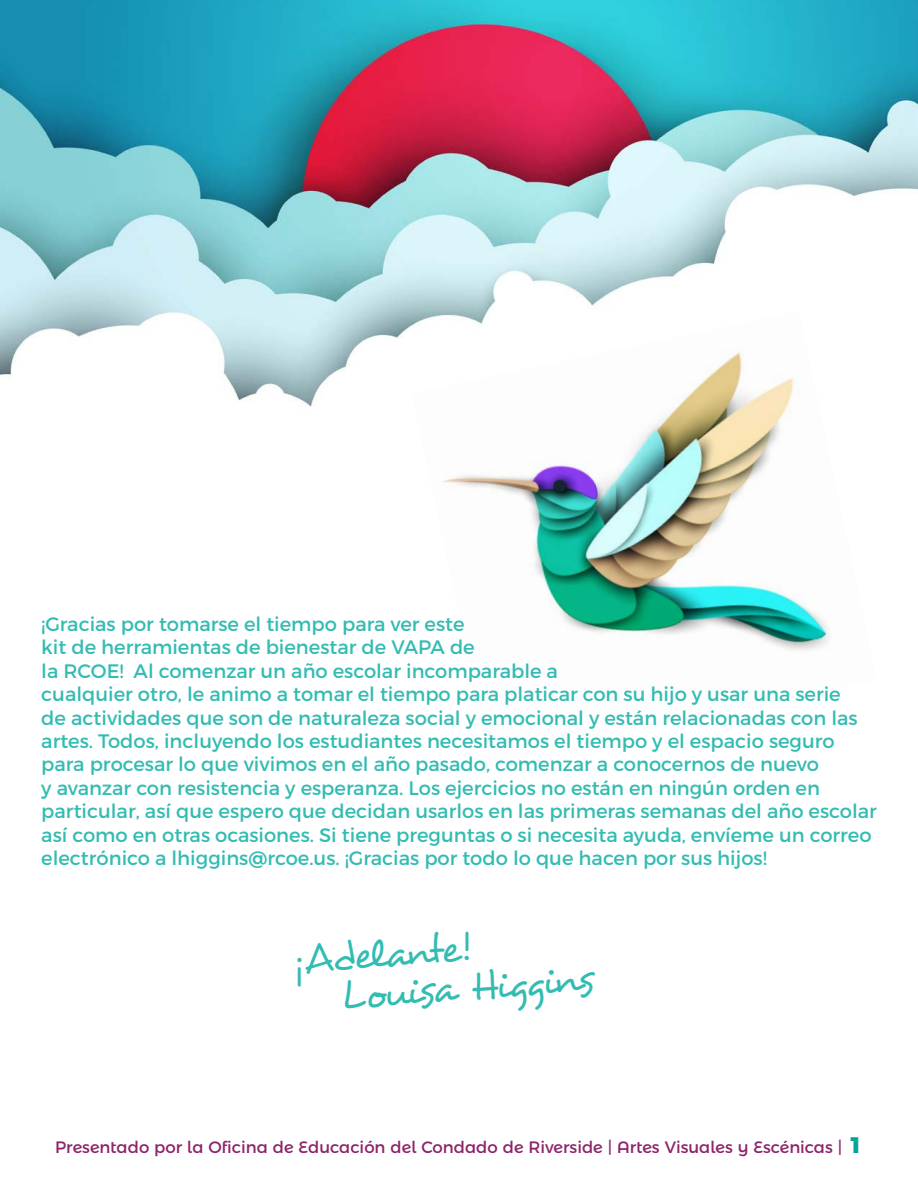
<style>
.page{position:relative;width:918px;height:1188px;background:#fff}
.page>*{position:absolute;margin:0;border:0;box-sizing:border-box;transform-origin:0 0}
.t1{font:40.5px "Desyrel";color:#33bcb2}
.t2{font:19.5px/23.4px "Montserrat";color:#33bcb2}
.t3{font:16.5px "Montserrat Alternates";color:#8d236a}
.s1{font-weight:800;font-size:22.5px;color:#00a599}
</style>
<div class="page">
<img style="left:0;top:0;width:918px;height:407px">
<img style="left:412px;top:311px;width:466px;height:340px">
<p class="t2" style="left:41px;top:612px;width:837px">¡Gracias por tomarse el tiempo para ver este<br>kit de herramientas de bienestar de VAPA de<br>la RCOE! Al comenzar un año escolar incomparable a<br>cualquier otro, le animo a tomar el tiempo para platicar con su hijo y usar una serie<br>de actividades que son de naturaleza social y emocional y están relacionadas con las artes. Todos, incluyendo los estudiantes necesitamos el tiempo y el espacio seguro para procesar lo que vivimos en el año pasado, comenzar a conocernos de nuevo<br>y avanzar con resistencia y esperanza. Los ejercicios no están en ningún orden en particular, así que espero que decidan usarlos en las primeras semanas del año escolar así como en otras ocasiones. Si tiene preguntas o si necesita ayuda, envíeme un correo electrónico a lhiggins@rcoe.us. ¡Gracias por todo lo que hacen por sus hijos!</p>
<p class="t1" style="left:289px;top:936px;width:182px;rotate:-4deg">¡Adelante!</p>
<p class="t1" style="left:339px;top:971px;width:255px;rotate:-4deg">Louisa Higgins</p>
<p class="t3" style="left:55px;top:1134px;width:809px">Presentado por la Oficina de Educación del Condado de Riverside | Artes Visuales y Escénicas | <span class="s1">1</span></p>
</div>
